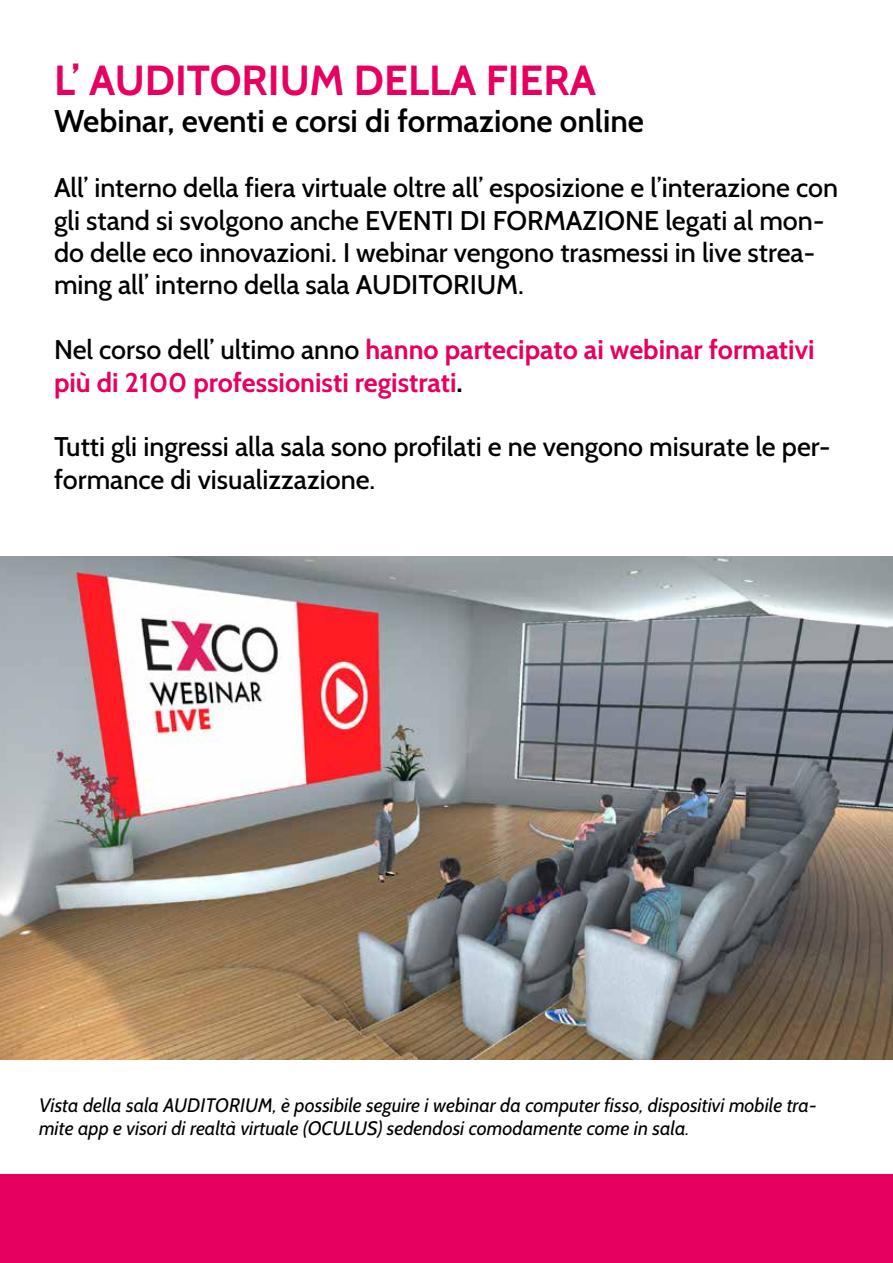
<style>
.page{position:relative;width:893px;height:1263px;background:#fff}
.page>*{position:absolute;margin:0;border:0;box-sizing:border-box;transform-origin:0 0}
.t1{font:700 42px "Cabin";color:#e60060}
.t2{font:600 31.5px "Cabin";color:#000}
.t3{font:500 27px/32.4px "Cabin";color:#000}
.t4{font:700 27px/32.4px "Cabin";color:#e60060}
.t5{font:italic 19.5px/23.4px "Cabin";color:#000}
.s1{font-weight:500;color:#000}
.s2{color:#000}
</style>
<div class="page">
<img style="left:0;top:556px;width:893px;height:503px">
<div style="left:0;top:1175px;width:893px;height:88px;background:#e60060"></div>
<h1 class="t1" style="left:54px;top:54px;width:544px">L’ AUDITORIUM DELLA FIERA</h1>
<p class="t2" style="left:54px;top:102px;width:592px">Webinar, eventi e corsi di formazione online</p>
<p class="t3" style="left:54px;top:171px;width:786px">All’ interno della fiera virtuale oltre all’ esposizione e l’interazione con gli stand si svolgono anche EVENTI DI FORMAZIONE legati al mon&shy;do delle eco innovazioni. I webinar vengono trasmessi in live strea&shy;ming all’ interno della sala AUDITORIUM.</p>
<p class="t4" style="left:54px;top:333px;width:762px"><span class="s1">Nel corso dell’ ultimo anno</span> hanno partecipato ai webinar formativi più di 2100 professionisti registrati<span class="s2">.</span></p>
<p class="t3" style="left:54px;top:431px;width:778px">Tutti gli ingressi alla sala sono profilati e ne vengono misurate le per&shy;formance di visualizzazione.</p>
<p class="t5" style="left:39px;top:1093px;width:779px">Vista della sala AUDITORIUM, è possibile seguire i webinar da computer fisso, dispositivi mobile tra&shy;mite app e visori di realtà virtuale (OCULUS) sedendosi comodamente come in sala.</p>
</div>
